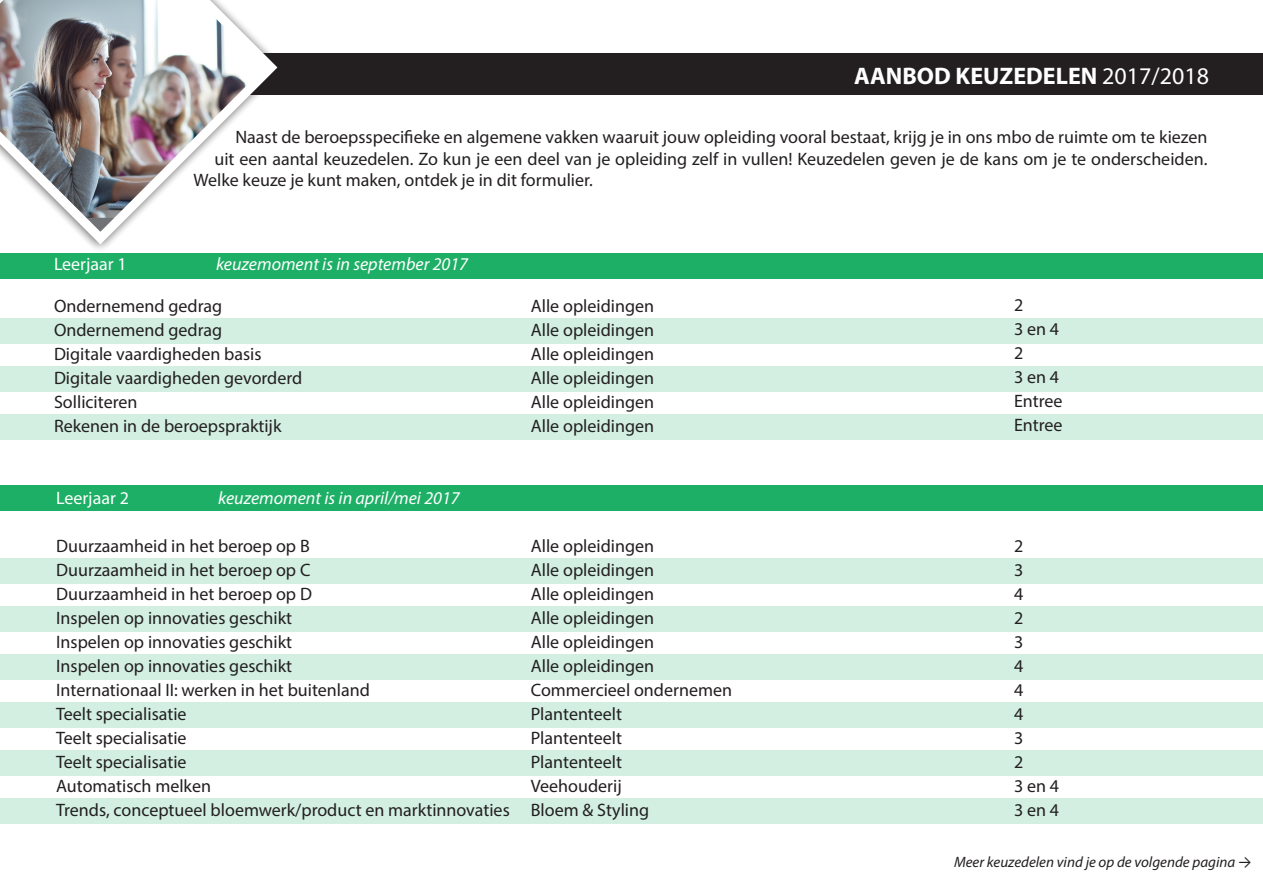
<style>
.page{position:relative;width:1263px;height:893px;background:#fff}
.page>*{position:absolute;margin:0;border:0;box-sizing:border-box;transform-origin:0 0}
.t1{font:700 24px "Myriad Pro";color:#fff}
.t2{font:18px "Myriad Pro";color:#231f20}
.t3{font:italic 18px "Myriad Pro";color:#fff}
.t4{font:18px "Myriad Pro";color:#fff}
.t5{font:italic 15px "Myriad Pro";color:#231f20}
.s1{font-weight:400}
.s2{font-family:"Calibri"}
</style>
<div class="page">
<div style="left:0;top:606px;width:1263px;height:26px;background:#d2efe1"></div>
<div style="left:0;top:654px;width:1263px;height:25px;background:#d2efe1"></div>
<div style="left:0;top:558px;width:1263px;height:26px;background:#d2efe1"></div>
<div style="left:0;top:750px;width:1263px;height:26px;background:#d2efe1"></div>
<div style="left:0;top:798px;width:1263px;height:25px;background:#d2efe1"></div>
<div style="left:0;top:702px;width:1263px;height:26px;background:#d2efe1"></div>
<div style="left:0;top:366px;width:1263px;height:26px;background:#d2efe1"></div>
<div style="left:0;top:414px;width:1263px;height:26px;background:#d2efe1"></div>
<div style="left:0;top:318px;width:1263px;height:26px;background:#d2efe1"></div>
<div style="left:0;top:253px;width:1263px;height:25px;background:#1eaf66"></div>
<div style="left:0;top:53px;width:1263px;height:41px;background:#231f20"></div>
<img style="left:0;top:0;width:284px;height:249px">
<div style="left:0;top:485px;width:1263px;height:25px;background:#1eaf66"></div>
<p class="t1" style="left:854px;top:60px;width:356px">AANBOD KEUZEDELEN <span class="s1">2017/2018</span></p>
<p class="t2" style="left:235px;top:126px;width:974px">Naast de beroepsspecifieke en algemene vakken waaruit jouw opleiding vooral bestaat, krijg je in ons mbo de ruimte om te kiezen</p>
<p class="t2" style="left:214px;top:148px;width:994px">uit een aantal keuzedelen. Zo kun je een deel van je opleiding zelf in vullen! Keuzedelen geven je de kans om je te onderscheiden.</p>
<p class="t2" style="left:193px;top:169px;width:401px">Welke keuze je kunt maken, ontdek je in dit formulier.</p>
<p class="t4" style="left:54px;top:253px;width:74px">Leerjaar 1</p>
<p class="t3" style="left:216px;top:253px;width:254px">keuzemoment is in september 2017</p>
<p class="t2" style="left:54px;top:295px;width:170px">Ondernemend gedrag</p>
<p class="t2" style="left:54px;top:319px;width:170px">Ondernemend gedrag</p>
<p class="t2" style="left:54px;top:343px;width:209px">Digitale vaardigheden basis</p>
<p class="t2" style="left:54px;top:367px;width:250px">Digitale vaardigheden gevorderd</p>
<p class="t2" style="left:54px;top:391px;width:85px">Solliciteren</p>
<p class="t2" style="left:54px;top:415px;width:229px">Rekenen in de beroepspraktijk</p>
<p class="t2" style="left:531px;top:295px;width:125px">Alle opleidingen</p>
<p class="t2" style="left:531px;top:319px;width:125px">Alle opleidingen</p>
<p class="t2" style="left:531px;top:343px;width:125px">Alle opleidingen</p>
<p class="t2" style="left:531px;top:367px;width:125px">Alle opleidingen</p>
<p class="t2" style="left:531px;top:391px;width:125px">Alle opleidingen</p>
<p class="t2" style="left:531px;top:415px;width:125px">Alle opleidingen</p>
<p class="t4" style="left:56px;top:487px;width:74px">Leerjaar 2</p>
<p class="t3" style="left:218px;top:487px;width:243px">keuzemoment is in april/mei 2017</p>
<p class="t2" style="left:56px;top:535px;width:255px">Duurzaamheid in het beroep op B</p>
<p class="t2" style="left:56px;top:559px;width:256px">Duurzaamheid in het beroep op C</p>
<p class="t2" style="left:56px;top:583px;width:257px">Duurzaamheid in het beroep op D</p>
<p class="t2" style="left:56px;top:607px;width:238px">Inspelen op innovaties geschikt</p>
<p class="t2" style="left:56px;top:631px;width:238px">Inspelen op innovaties geschikt</p>
<p class="t2" style="left:56px;top:655px;width:238px">Inspelen op innovaties geschikt</p>
<p class="t2" style="left:56px;top:679px;width:315px">Internationaal II: werken in het buitenland</p>
<p class="t2" style="left:56px;top:703px;width:132px">Teelt specialisatie</p>
<p class="t2" style="left:56px;top:727px;width:132px">Teelt specialisatie</p>
<p class="t2" style="left:56px;top:751px;width:132px">Teelt specialisatie</p>
<p class="t2" style="left:56px;top:775px;width:156px">Automatisch melken</p>
<p class="t2" style="left:56px;top:799px;width:455px">Trends, conceptueel bloemwerk/product en marktinnovaties</p>
<p class="t2" style="left:531px;top:535px;width:125px">Alle opleidingen</p>
<p class="t2" style="left:531px;top:559px;width:125px">Alle opleidingen</p>
<p class="t2" style="left:531px;top:583px;width:125px">Alle opleidingen</p>
<p class="t2" style="left:531px;top:607px;width:125px">Alle opleidingen</p>
<p class="t2" style="left:531px;top:631px;width:125px">Alle opleidingen</p>
<p class="t2" style="left:531px;top:655px;width:125px">Alle opleidingen</p>
<p class="t2" style="left:531px;top:679px;width:203px">Commercieel ondernemen</p>
<p class="t2" style="left:531px;top:703px;width:93px">Plantenteelt</p>
<p class="t2" style="left:531px;top:727px;width:93px">Plantenteelt</p>
<p class="t2" style="left:531px;top:751px;width:93px">Plantenteelt</p>
<p class="t2" style="left:531px;top:775px;width:92px">Veehouderij</p>
<p class="t2" style="left:531px;top:799px;width:120px">Bloem &amp; Styling</p>
<p class="t2" style="left:1014px;top:294px;width:11px">2</p>
<p class="t2" style="left:1014px;top:318px;width:47px">3 en 4</p>
<p class="t2" style="left:1014px;top:342px;width:11px">2</p>
<p class="t2" style="left:1014px;top:366px;width:47px">3 en 4</p>
<p class="t2" style="left:1014px;top:390px;width:50px">Entree</p>
<p class="t2" style="left:1014px;top:414px;width:50px">Entree</p>
<p class="t2" style="left:1014px;top:535px;width:11px">2</p>
<p class="t2" style="left:1014px;top:559px;width:11px">3</p>
<p class="t2" style="left:1014px;top:583px;width:11px">4</p>
<p class="t2" style="left:1014px;top:607px;width:11px">2</p>
<p class="t2" style="left:1014px;top:631px;width:11px">3</p>
<p class="t2" style="left:1014px;top:655px;width:11px">4</p>
<p class="t2" style="left:1014px;top:679px;width:11px">4</p>
<p class="t2" style="left:1014px;top:703px;width:11px">4</p>
<p class="t2" style="left:1014px;top:727px;width:11px">3</p>
<p class="t2" style="left:1014px;top:751px;width:11px">2</p>
<p class="t2" style="left:1014px;top:775px;width:47px">3 en 4</p>
<p class="t2" style="left:1014px;top:799px;width:47px">3 en 4</p>
<p class="t5" style="left:954px;top:853px;width:299px">Meer keuzedelen vind je op de volgende pagina <span class="s2">→</span></p>
</div>
